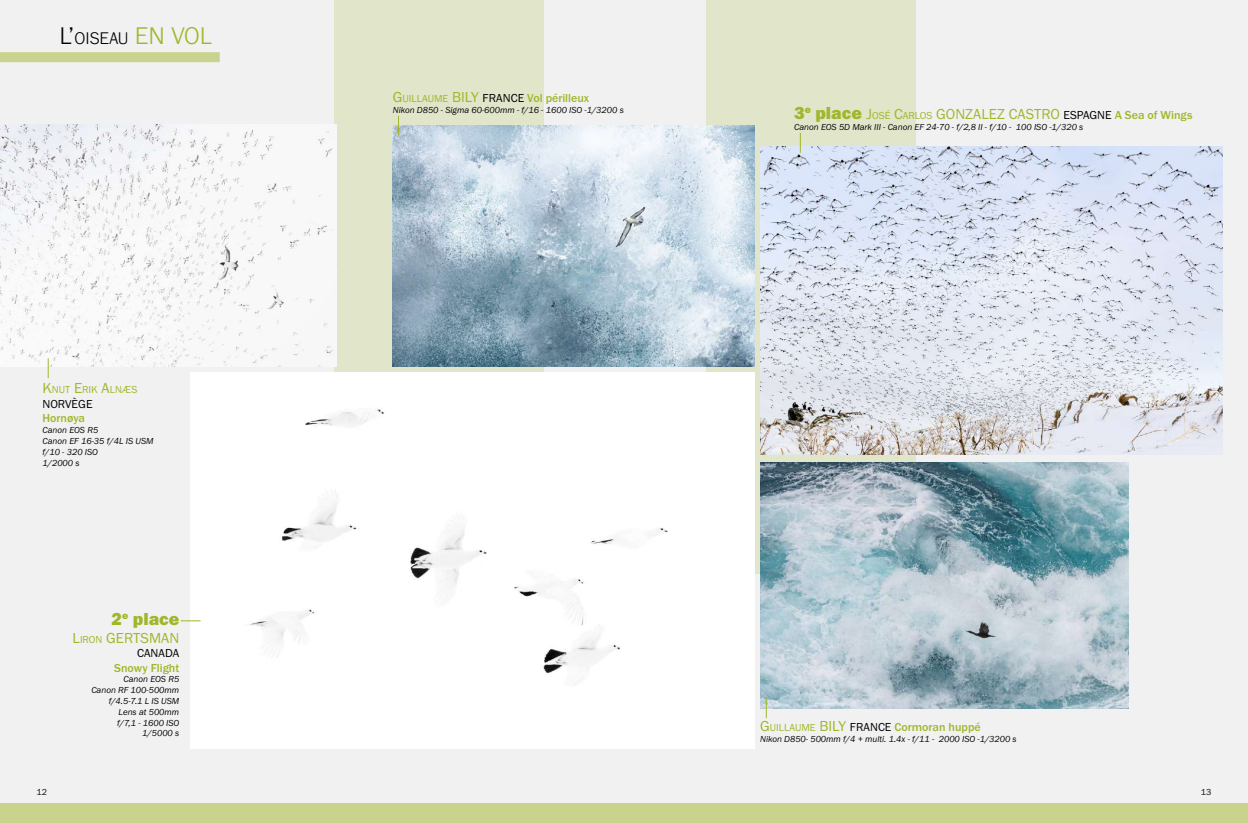
<style>
.page{position:relative;width:1248px;height:823px;background:#fff}
.page>*{position:absolute;margin:0;border:0;box-sizing:border-box;transform-origin:0 0}
.t1{font:18px "Franklin Gothic URW Hea";color:#a1b62b}
.t2{font:300 17.5px "Franklin Gothic URW";color:#000}
.t3{font:15px "Franklin Gothic URW Boo";color:#a1b62b}
.t4{font:500 12px "Franklin Gothic URW";color:#a1b62b}
.t5{font:12px "Franklin Gothic URW Boo";color:#000}
.t6{font:10.5px "Franklin Gothic URW Boo";color:#a1b62b}
.t7{font:9px/10.8px "Franklin Gothic URW Boo Ita";color:#000}
.t8{font:9px "Franklin Gothic URW Boo";color:#000}
.s1{font-size:25px}
.s2{font-size:25px;color:#a1b62b}
.s3{font-size:15px}
.s4{font-size:10.5px}
.s5{font-family:"Franklin Gothic URW Boo";font-weight:400;font-size:15px}
.s6{font-family:"Franklin Gothic URW Boo";font-weight:400;font-size:10.5px}
.s7{font-family:"Franklin Gothic URW Boo";font-weight:400;color:#000}
.s8{font-family:"Franklin Gothic URW Hea";font-size:18px}
</style>
<div class="page">
<div style="left:0;top:0;width:1247px;height:822px;background:#f1f1f1"></div>
<div style="left:0;top:52px;width:220px;height:10px;background:#c9d38e"></div>
<div style="left:0;top:802px;width:1247px;height:20px;background:#c9d38e"></div>
<div style="left:334px;top:0;width:210px;height:573px;background:#e1e5ca"></div>
<div style="left:705px;top:0;width:210px;height:573px;background:#e1e5ca"></div>
<img style="left:393px;top:125px;width:361px;height:241px">
<div style="left:191px;top:372px;width:563px;height:376px;background:#fff"></div>
<img style="left:0;top:125px;width:336px;height:241px">
<svg style="left:398px;top:116px;width:1px;height:19px"></svg>
<svg style="left:48px;top:358px;width:1px;height:20px"></svg>
<svg style="left:181px;top:620px;width:19px;height:1px"></svg>
<img style="left:760px;top:146px;width:462px;height:308px">
<img style="left:760px;top:462px;width:368px;height:245px">
<svg style="left:799px;top:133px;width:1px;height:20px"></svg>
<svg style="left:765px;top:697px;width:1px;height:20px"></svg>
<h2 class="t2" style="left:59px;top:27px;width:154px"><span class="s1">L’</span>OISEAU <span class="s2">EN VOL</span></h2>
<p class="t6" style="left:43px;top:383px;width:96px"><span class="s3">K</span>NUT <span class="s3">E</span>RIK <span class="s3">A</span>LNÆS</p>
<h3 class="t5" style="left:43px;top:396px;width:52px">NORVÈGE</h3>
<h3 class="t4" style="left:43px;top:410px;width:44px">Hornøya</h3>
<p class="t7" style="left:43px;top:424px;width:112px">Canon EOS R5<br>Canon EF 16-35 f/4L IS USM f/10 - 320 ISO<br>1/2000 s</p>
<h1 class="t1" style="left:111px;top:606px;width:69px">2<sup>e</sup> place</h1>
<h3 class="t3" style="left:73px;top:628px;width:53px">L<span class="s4">IRON</span> GERTSMAN</h3>
<h3 class="t5" style="left:137px;top:645px;width:44px">CANADA</h3>
<h3 class="t4" style="left:114px;top:659px;width:66px">Snowy Flight</h3>
<p class="t7" style="left:91px;top:673px;width:89px;text-align:right">Canon EOS R5<br>Canon RF 100-500mm f/4.5-7.1 L IS USM<br>Lens at 500mm<br>f/7,1 - 1600 ISO<br>1/5000 s</p>
<h3 class="t4" style="left:393px;top:90px;width:198px"><span class="s5">G</span><span class="s6">UILLAUME</span> <span class="s5">BI LY</span> <span class="s7">FRANCE</span> Vol périlleux</h3>
<p class="t7" style="left:393px;top:104px;width:232px">Nikon D850 - Sigma 60-600mm - f/16 - 1600 ISO -1/3200 s</p>
<h3 class="t3" style="left:794px;top:104px;width:224px"><span class="s8">3</span><sup>e</sup> <span class="s8">place</span> J<span class="s4">OSÉ</span> C<span class="s4">ARLOS</span> GONZALEZ CASTRO</h3>
<h3 class="t4" style="left:1063px;top:107px;width:130px"><span class="s7">ESPAGNE</span> A Sea of Wings</h3>
<p class="t7" style="left:794px;top:121px;width:291px">Canon EOS 5D Mark III - Canon EF 24-70 - f/2,8 II - f/10 - 100 ISO -1/320 s</p>
<h3 class="t4" style="left:760px;top:719px;width:222px"><span class="s5">G</span><span class="s6">UILLAUME</span> <span class="s5">BI LY</span> <span class="s7">FRANCE</span> Cormoran huppé</h3>
<p class="t7" style="left:760px;top:732px;width:258px">Nikon D850- 500mm f/4 + multi. 1.4x - f/11 - 2000 ISO -1/3200 s</p>
<p class="t8" style="left:37px;top:785px;width:12px">12</p>
<p class="t8" style="left:1200px;top:785px;width:12px">13</p>
</div>
